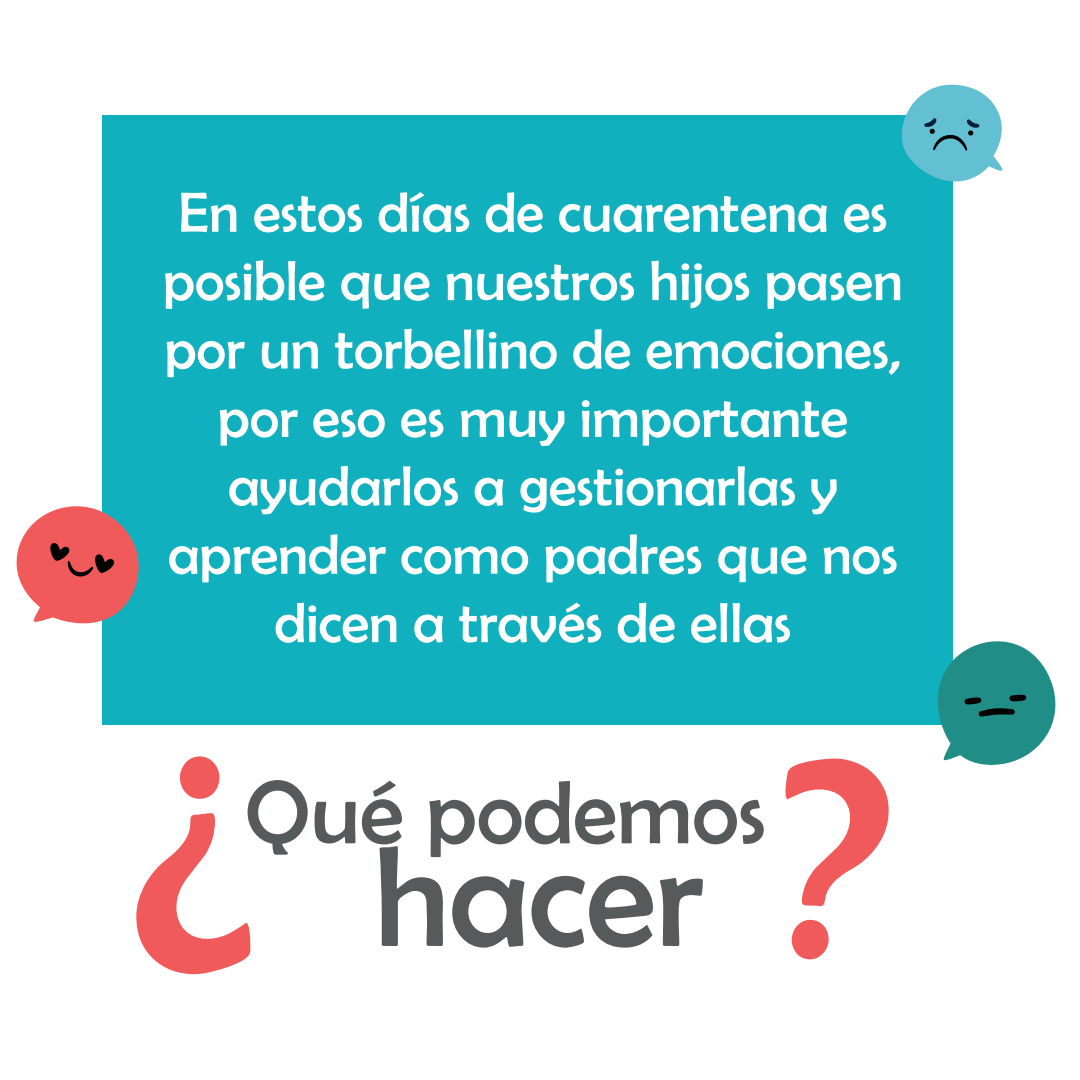
<style>
.page{position:relative;width:1080px;height:1080px;background:#fff}
.page>*{position:absolute;margin:0;border:0;box-sizing:border-box;transform-origin:0 0}
.t1{font:143.5px "Berlin Sans FB";color:#575a5b}
.t2{font:90.2px "Berlin Sans FB";color:#575a5b}
.t3{font:57px/68.4px "Berlin Sans FB";color:#fff;text-align:center}
.s1{font-size:313.4px;color:#f05a5a}
</style>
<div class="page">
<div style="left:102px;top:116px;width:850px;height:609px;background:#11b0bf"></div>
<svg style="left:895px;top:84px;width:108px;height:115px"></svg>
<svg style="left:938px;top:633px;width:118px;height:132px"></svg>
<svg style="left:16px;top:506px;width:123px;height:118px"></svg>
<hr style="left:0;top:1079px;width:375px;height:1px;background:#575a5b">
<p class="t3" style="left:163px;top:178px;width:741px">En estos días de cuarentena es posible que nuestros hijos pasen por un torbellino de emociones, por eso es muy importante ayudarlos a gestionarlas y aprender como padres que nos dicen a través de ellas</p>
<h1 class="t1" style="left:129px;top:817px;width:575px"><span class="s1">¿</span> hacer</h1>
<h2 class="t2" style="left:245px;top:763px;width:522px">Qué podemos</h2>
</div>
